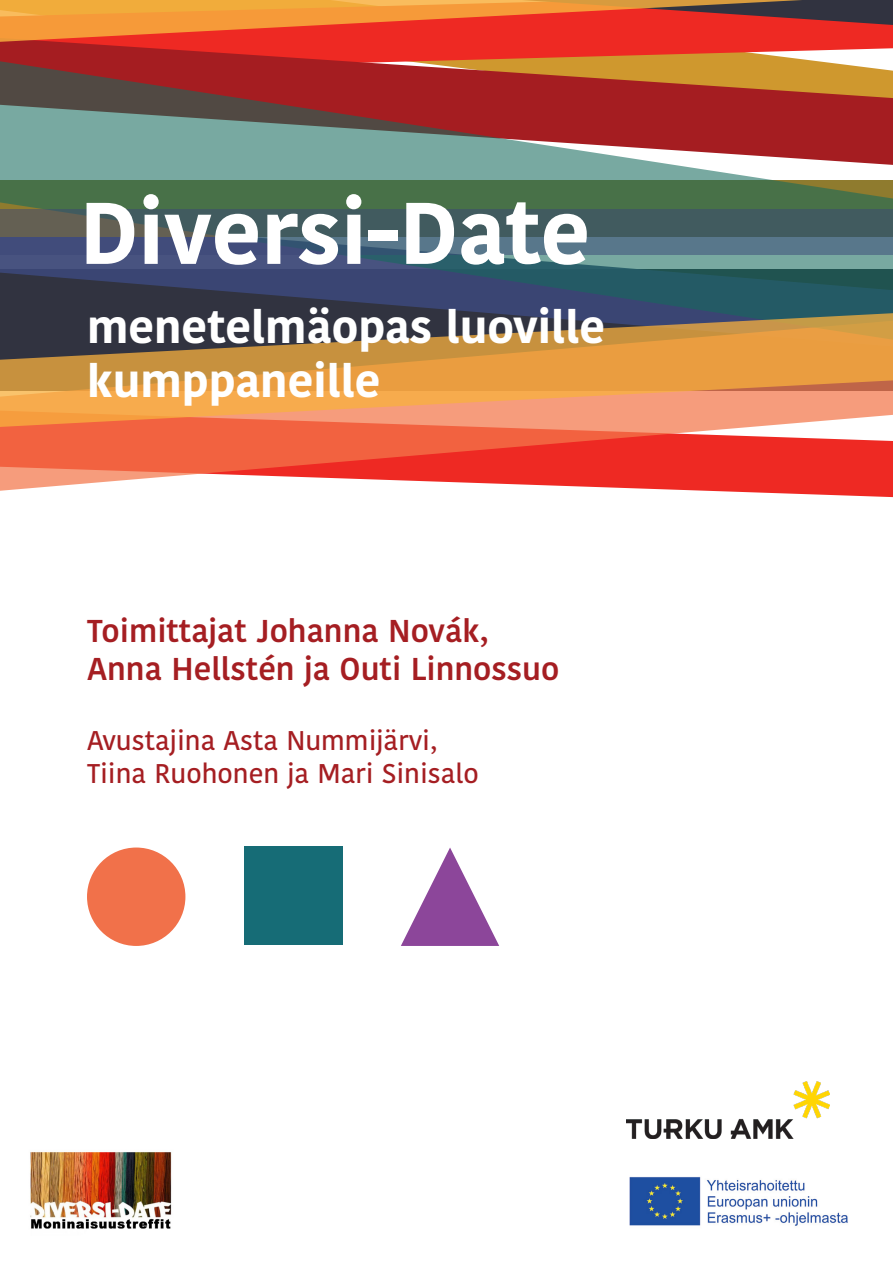
<style>
.page{position:relative;width:893px;height:1263px;background:#fff}
.page>*{position:absolute;margin:0;border:0;box-sizing:border-box;transform-origin:0 0}
.t1{font:700 87px "Kohinoor Telugu";color:#fff}
.t2{font:700 45px/54px "Kohinoor Telugu";color:#fff}
.t3{font:600 31.5px "Kohinoor Telugu";color:#a51e22}
.t4{font:500 27px "Kohinoor Telugu";color:#a51e22}
</style>
<div class="page">
<svg style="left:0;top:0;width:893px;height:35px;background:#db6833"></svg>
<svg style="left:0;top:435px;width:893px;height:63px"></svg>
<svg style="left:0;top:35px;width:893px;height:266px;background:#816058"></svg>
<svg style="left:0;top:301px;width:893px;height:134px;background:#b67f50"></svg>
<svg style="left:0;top:209px;width:893px;height:45px;background:#495f6b"></svg>
<img style="left:30px;top:1152px;width:142px;height:77px">
<img style="left:626px;top:1081px;width:203px;height:57px">
<img style="left:629px;top:1176px;width:219px;height:50px">
<div style="left:87px;top:847px;width:98px;height:99px;background:#f1714a;border-radius:50%"></div>
<div style="left:244px;top:847px;width:98px;height:98px;background:#166c76"></div>
<svg style="left:401px;top:847px;width:98px;height:99px"></svg>
<p class="t1" style="left:80px;top:183px;width:512px">Diversi-Date</p>
<p class="t2" style="left:87px;top:301px;width:520px">menetelmäopas luoville kumppaneille</p>
<p class="t3" style="left:87px;top:613px;width:403px">Toimittajat Johanna Novák,</p>
<p class="t3" style="left:87px;top:650px;width:474px">Anna Hellstén ja Outi Linnossuo</p>
<p class="t4" style="left:87px;top:725px;width:351px">Avustajina Asta Nummijärvi,</p>
<p class="t4" style="left:87px;top:758px;width:393px">Tiina Ruohonen ja Mari Sinisalo</p>
</div>
